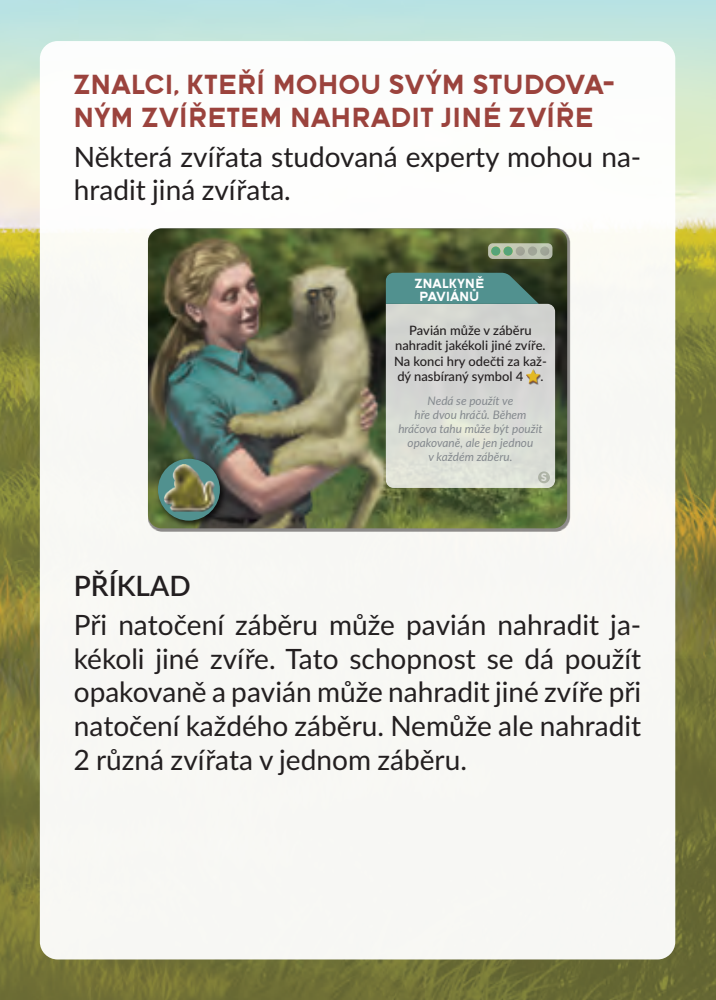
<style>
.page{position:relative;width:716px;height:1000px;background:#fff}
.page>*{position:absolute;margin:0;border:0;box-sizing:border-box;transform-origin:0 0}
.t1{font:28px/33.6px "Lato";color:#231f20}
.t2{font:28px/33.6px "Dance CE";letter-spacing:.03em;color:#9b433d}
.t3{font:600 28px "Lato";color:#231f20}
.t4{font:13.6px/13.6px "Dance CE";letter-spacing:.02em;color:#fff;text-align:center}
.t5{font:500 12.8px/15.6px "Lato";color:#231f20}
.t6{font:italic 11.6px/14px "Lato";color:#84898e;text-align:center}
.t7{font:900 10.4px "Lato";color:#fff}
</style>
<div class="page">
<img style="left:0;top:0;width:715px;height:1000px">
<div style="left:40px;top:41px;width:635px;height:918px;background:#f8f8f4;border-radius:18px"></div>
<img style="left:148px;top:228px;width:419px;height:300px">
<svg style="left:385px;top:304px;width:169px;height:184px;background:#d5d7d2"></svg>
<svg style="left:488px;top:243px;width:64px;height:16px"></svg>
<svg style="left:515px;top:246px;width:9px;height:10px"></svg>
<svg style="left:527px;top:246px;width:10px;height:10px"></svg>
<div style="left:540px;top:246px;width:9px;height:10px;background:#9fa598;border-radius:50%"></div>
<svg style="left:385px;top:273px;width:153px;height:31px;background:#4c8682"></svg>
<img style="left:153px;top:454px;width:76px;height:74px">
<div style="left:158px;top:459px;width:62px;height:61px;background:#51918f;border-radius:50%"></div>
<img style="left:164px;top:464px;width:50px;height:47px">
<div style="left:491px;top:246px;width:9px;height:10px;background:#56a379;border-radius:50%"></div>
<div style="left:503px;top:246px;width:9px;height:10px;background:#56a379;border-radius:50%"></div>
<svg style="left:537px;top:471px;width:12px;height:12px"></svg>
<img style="left:525px;top:369px;width:15px;height:15px">
<svg style="left:712px;top:0;width:4px;height:4px"></svg>
<svg style="left:712px;top:997px;width:4px;height:3px"></svg>
<p class="t2" style="left:74px;top:65px;width:542px">ZNALCI, KTEŘÍ MOHOU SVÝM STUDOVA-<br>NÝM ZVÍŘETEM NAHRADIT JINÉ ZVÍŘE</p>
<p class="t1" style="left:74px;top:138px;width:568px">Některá zvířata studovaná experty mohou na&shy;hradit jiná zvířata.</p>
<p class="t4" style="left:414px;top:275px;width:71px">ZNALKYNĚ<br>PAVIÁNŮ</p>
<p class="t5" style="left:394px;top:322px;width:154px;text-indent:15px">Pavián může v záběru nahradit jakékoli jiné zvíře.<br>Na konci hry odečti za kaž&shy;dý nasbíraný symbol 4</p>
<p class="t5" style="left:540px;top:368px;width:5px">.</p>
<p class="t6" style="left:398px;top:393px;width:146px">Nedá se použít ve<br>hře dvou hráčů. Během hráčova tahu může být použit opakovaně, ale jen jednou<br>v každém záběru.</p>
<p class="t7" style="left:541px;top:471px;width:7px">S</p>
<p class="t3" style="left:74px;top:565px;width:118px">PŘÍKLAD</p>
<p class="t1" style="left:74px;top:607px;width:568px;text-align:justify">Při natočení záběru může pavián nahradit ja&shy;kékoli jiné zvíře. Tato schopnost se dá použít opakovaně a pavián může nahradit jiné zvíře při natočení každého záběru. Nemůže ale nahradit 2 různá zvířata v jednom záběru.</p>
</div>
